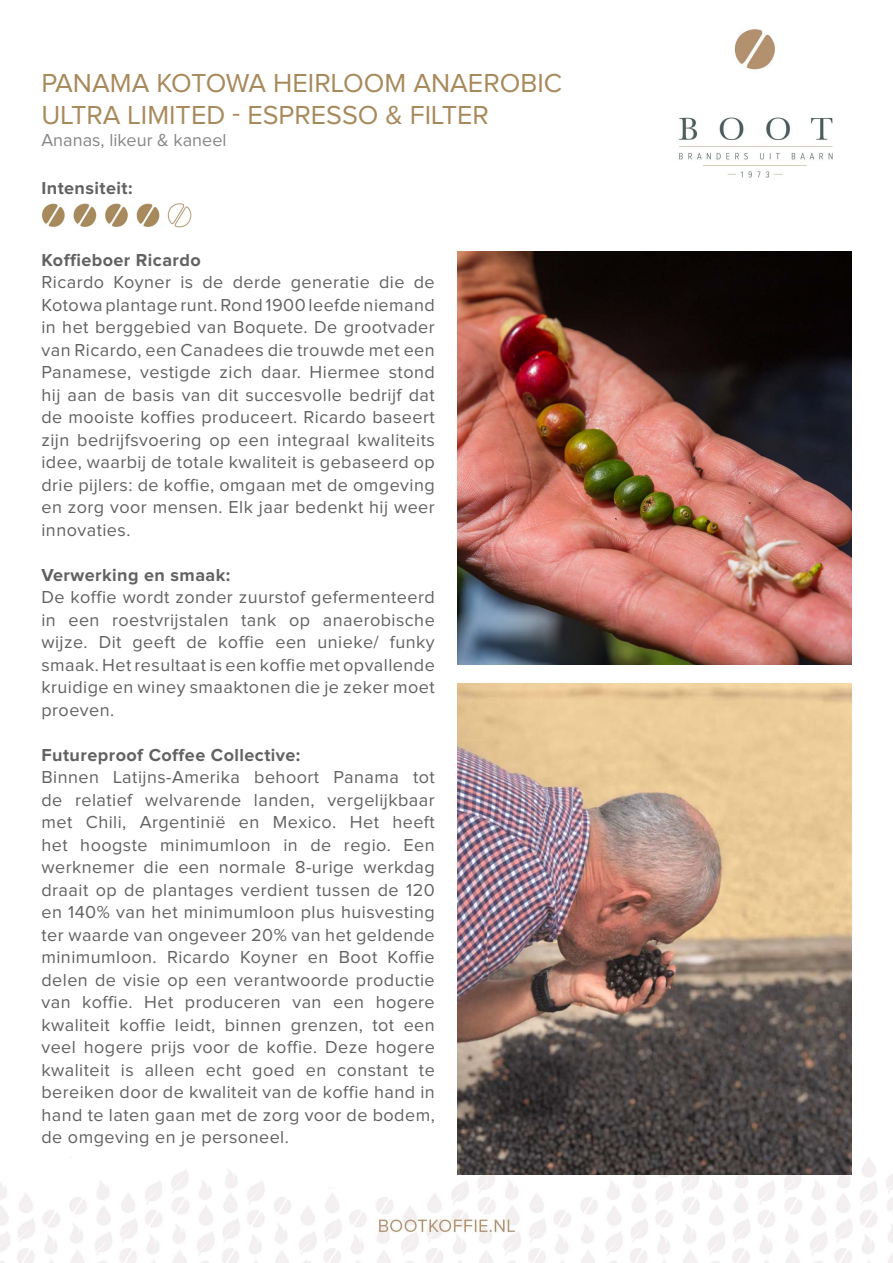
<style>
.page{position:relative;width:893px;height:1263px;background:#fff}
.page>*{position:absolute;margin:0;border:0;box-sizing:border-box;transform-origin:0 0}
.t1{font:27px/32.4px "Proxima Nova";color:#a8895b}
.t2{font:18px/22.5px "Proxima Nova";letter-spacing:.025em;color:#626262;text-align:justify}
.t3{font:700 18px "Proxima Nova";letter-spacing:.025em;color:#626262}
.t4{font:18px "Proxima Nova";color:#878787}
</style>
<div class="page">
<img style="left:0;top:28px;width:893px;height:1235px">
<img style="left:457px;top:251px;width:394px;height:413px">
<img style="left:457px;top:683px;width:394px;height:492px">
<img style="left:41px;top:203px;width:151px;height:25px">
<h1 class="t1" style="left:41px;top:68px;width:522px">PANAMA KOTOWA HEIRLOOM ANAEROBIC<br>ULTRA LIMITED - ESPRESSO &amp; FILTER</h1>
<p class="t4" style="left:41px;top:132px;width:187px">Ananas, likeur &amp; kaneel</p>
<p class="t3" style="left:41px;top:180px;width:93px">Intensiteit:</p>
<p class="t3" style="left:41px;top:251px;width:161px">Koffieboer Ricardo</p>
<p class="t2" style="left:41px;top:272px;width:395px">Ricardo Koyner is de derde generatie die de Kotowa plantage runt. Rond 1900 leefde niemand in het berggebied van Boquete. De grootvader van Ricardo, een Canadees die trouwde met een Panamese, vestigde zich daar. Hiermee stond hij aan de basis van dit succesvolle bedrijf dat de mooiste koffies produceert. Ricardo baseert zijn bedrijfsvoering op een integraal kwaliteits idee, waarbij de totale kwaliteit is gebaseerd op drie pijlers: de koffie, omgaan met de omgeving en zorg voor mensen. Elk jaar bedenkt hij weer innovaties.</p>
<p class="t3" style="left:41px;top:566px;width:190px">Verwerking en smaak:</p>
<p class="t2" style="left:41px;top:587px;width:395px">De koffie wordt zonder zuurstof gefermenteerd in een roestvrijstalen tank op anaerobische wijze. Dit geeft de koffie een unieke/ funky smaak. Het resultaat is een koffie met opvallende kruidige en winey smaaktonen die je zeker moet proeven.</p>
<p class="t3" style="left:41px;top:746px;width:260px">Futureproof Coffee Collective:</p>
<p class="t2" style="left:41px;top:767px;width:395px">Binnen Latijns-Amerika behoort Panama tot de relatief welvarende landen, vergelijkbaar met Chili, Argentinië en Mexico. Het heeft het hoogste minimumloon in de regio. Een werknemer die een normale 8-urige werkdag draait op de plantages verdient tussen de 120 en 140% van het minimumloon plus huisvesting ter waarde van ongeveer 20% van het geldende minimumloon. Ricardo Koyner en Boot Koffie delen de visie op een verantwoorde productie van koffie. Het produceren van een hogere kwaliteit koffie leidt, binnen grenzen, tot een veel hogere prijs voor de koffie. Deze hogere kwaliteit is alleen echt goed en constant te bereiken door de kwaliteit van de koffie hand in hand te laten gaan met de zorg voor de bodem, de omgeving en je personeel.</p>
</div>
